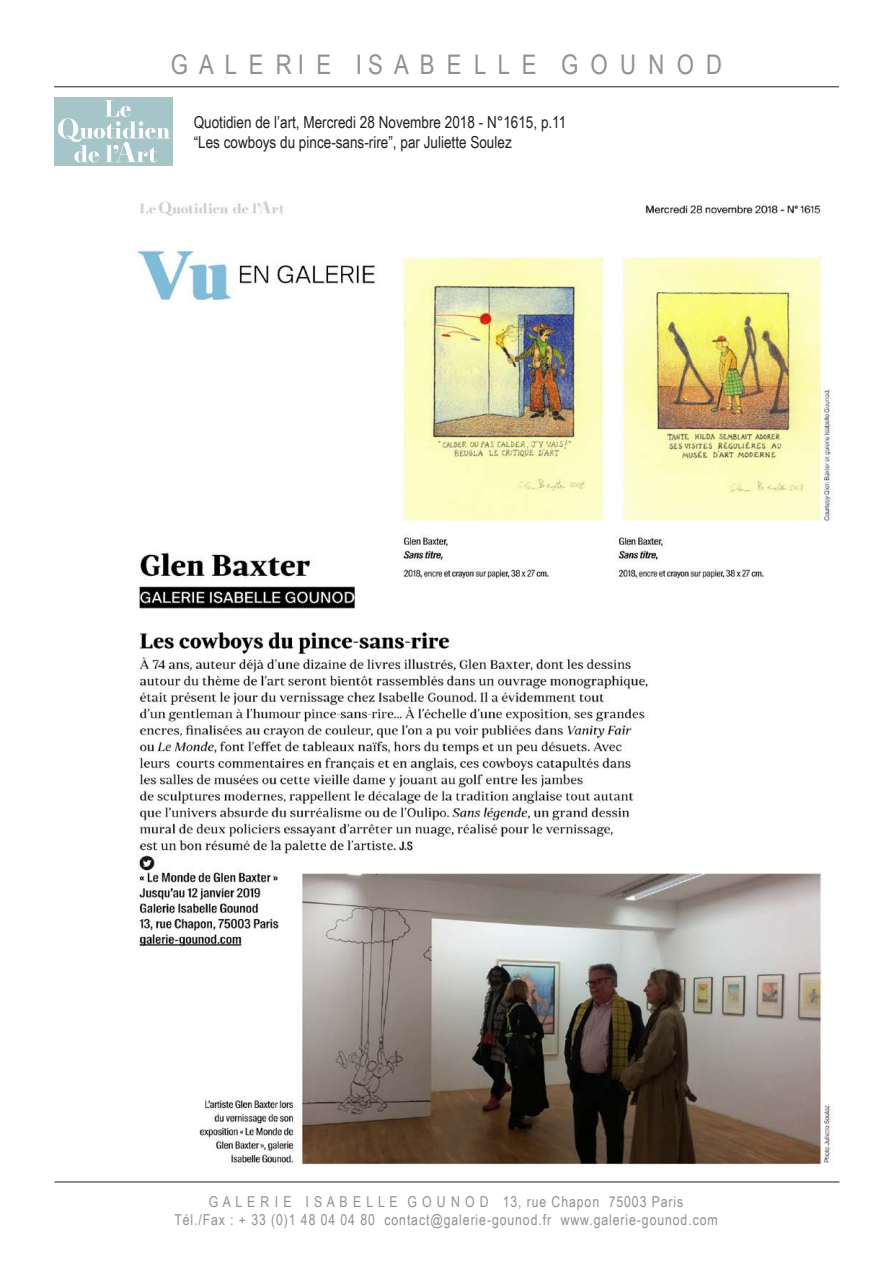
<style>
.page{position:relative;width:893px;height:1263px;background:#fff}
.page>*{position:absolute;margin:0;border:0;box-sizing:border-box;transform-origin:0 0}
.t1{font:27px "Arial Narrow";color:#929090}
.t2{font:16.5px "Arial Narrow";color:#231f20}
.t3{font:15px/18px "Arial Narrow";letter-spacing:.06em;color:#929090;text-align:center}
</style>
<div class="page">
<hr style="left:54px;top:87px;width:785px;height:1px;background:#231f20">
<hr style="left:54px;top:1182px;width:785px;height:1px;background:#231f20">
<img style="left:136px;top:201px;width:697px;height:966px">
<img style="left:54px;top:98px;width:119px;height:68px">
<h1 class="t1" style="left:171px;top:44px;width:553px">G A L E R I E I S A B E L L E G O U N O D</h1>
<p class="t2" style="left:194px;top:110px;width:374px">Quotidien de l’art, Mercredi 28 Novembre 2018 - N°1615, p.11</p>
<p class="t2" style="left:194px;top:130px;width:320px">“Les cowboys du pince-sans-rire”, par Juliette Soulez</p>
<p class="t3" style="left:174px;top:1192px;width:545px">G A L E R I E I S A B E L L E G O U N O D 13, rue Chapon 75003 Paris<br>Tél./Fax : + 33 (0)1 48 04 04 80 contact@galerie-gounod.fr www.galerie-gounod.com</p>
</div>
